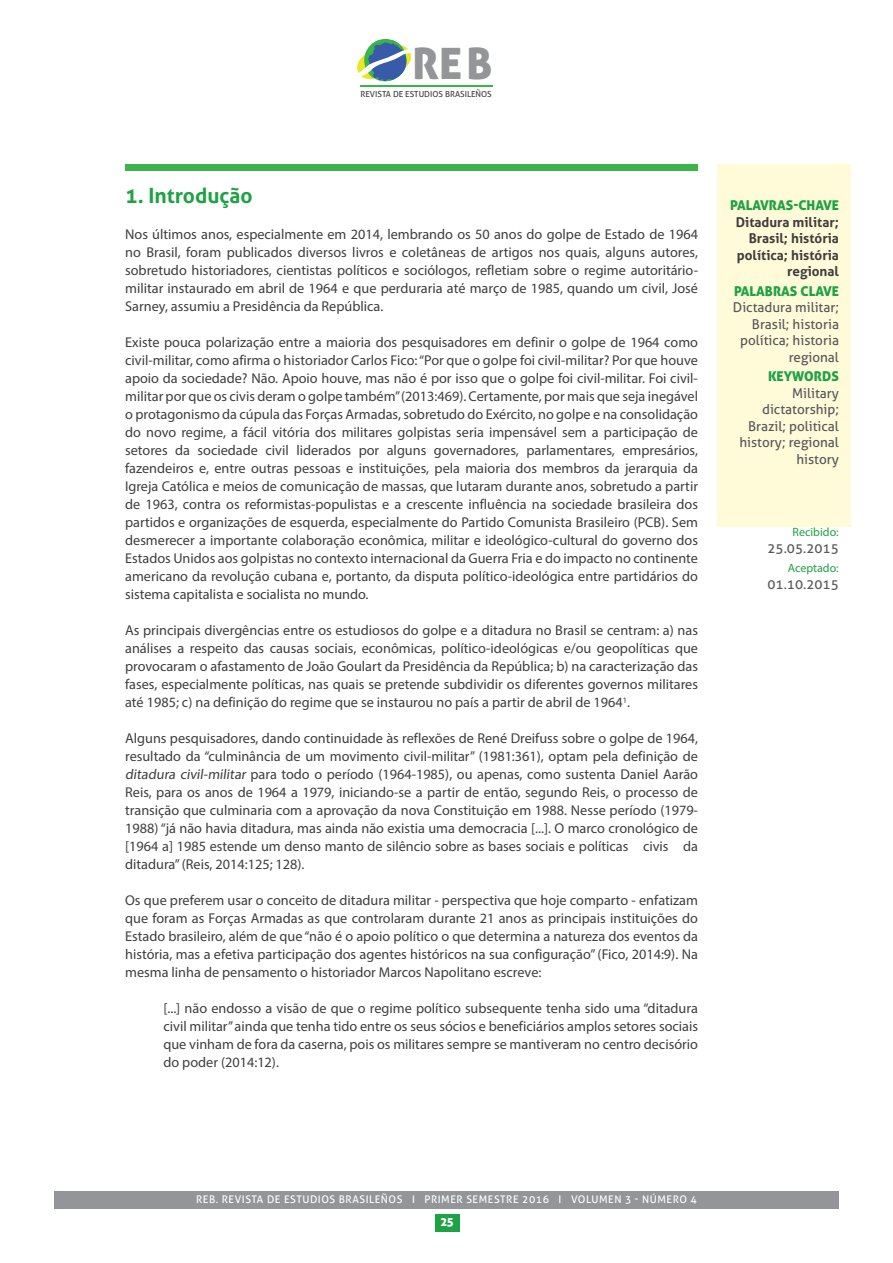
<style>
.page{position:relative;width:893px;height:1263px;background:#fff}
.page>*{position:absolute;margin:0;border:0;box-sizing:border-box;transform-origin:0 0}
.t1{font:43.35px "Aller Display";color:#939598}
.t2{font:700 21px "Aller";color:#1fa245}
.t3{font:14.25px/18px "Myriad Pro";color:#3e3e3f;text-align:justify}
.body{font:13.5px/16.5px "Aller";color:#57585a;text-align:right}
.t4{font:700 13.5px/16.5px "Aller";color:#3e3e3f;text-align:right}
.t5{font:13.5px "Aller Display";color:#1fa245}
.body-2{font:12px "Myriad Pro";color:#1fa245}
.t6{font:12px "Aller Display";color:#fff}
.t7{font:10.5px "Aller";letter-spacing:.05em;color:#fff}
.t8{font:8.4px "Aller";color:#3e3e3f}
</style>
<div class="page">
<img style="left:371px;top:40px;width:29px;height:41px">
<svg style="left:357px;top:44px;width:54px;height:36px"></svg>
<hr style="left:360px;top:85px;width:132px;height:2px;background:#3ab54a">
<div style="left:54px;top:1191px;width:785px;height:18px;background:#939598"></div>
<div style="left:435px;top:1214px;width:24px;height:17px;background:#1fa245"></div>
<div style="left:125px;top:164px;width:573px;height:6px;background:#3ab54a"></div>
<div style="left:717px;top:164px;width:134px;height:362px;background:#fffbd9"></div>
<h1 class="t1" style="left:412px;top:36px;width:81px">REB</h1>
<p class="t8" style="left:360px;top:89px;width:133px">REVISTA DE ESTUDIOS BRASILEÑOS</p>
<p class="t2" style="left:125px;top:183px;width:129px">1. Introdução</p>
<p class="t3" style="left:125px;top:225px;width:574px">Nos últimos anos, especialmente em 2014, lembrando os 50 anos do golpe de Estado de 1964 no Brasil, foram publicados diversos livros e coletâneas de artigos nos quais, alguns autores, sobretudo historiadores, cientistas políticos e sociólogos, refletiam sobre o regime autoritário&shy;militar instaurado em abril de 1964 e que perduraria até março de 1985, quando um civil, José Sarney, assumiu a Presidência da República.</p>
<p class="t3" style="left:125px;top:333px;width:574px">Existe pouca polarização entre a maioria dos pesquisadores em definir o golpe de 1964 como civil-militar, como afirma o historiador Carlos Fico: “Por que o golpe foi civil-militar? Por que houve apoio da sociedade? Não. Apoio houve, mas não é por isso que o golpe foi civil-militar. Foi civil&shy;militar por que os civis deram o golpe também” (2013:469). Certamente, por mais que seja inegável o protagonismo da cúpula das Forças Armadas, sobretudo do Exército, no golpe e na consolidação do novo regime, a fácil vitória dos militares golpistas seria impensável sem a participação de setores da sociedade civil liderados por alguns governadores, parlamentares, empresários, fazendeiros e, entre outras pessoas e instituições, pela maioria dos membros da jerarquia da Igreja Católica e meios de comunicação de massas, que lutaram durante anos, sobretudo a partir de 1963, contra os reformistas-populistas e a crescente influência na sociedade brasileira dos partidos e organizações de esquerda, especialmente do Partido Comunista Brasileiro (PCB). Sem desmerecer a importante colaboração econômica, militar e ideológico-cultural do governo dos Estados Unidos aos golpistas no contexto internacional da Guerra Fria e do impacto no continente americano da revolução cubana e, portanto, da disputa político-ideológica entre partidários do sistema capitalista e socialista no mundo.</p>
<p class="t3" style="left:125px;top:621px;width:574px">As principais divergências entre os estudiosos do golpe e a ditadura no Brasil se centram: a) nas análises a respeito das causas sociais, econômicas, político-ideológicas e/ou geopolíticas que provocaram o afastamento de João Goulart da Presidência da República; b) na caracterização das fases, especialmente políticas, nas quais se pretende subdividir os diferentes governos militares até 1985; c) na definição do regime que se instaurou no país a partir de abril de 1964<sup>1</sup>.</p>
<p class="t3" style="left:125px;top:729px;width:574px">Alguns pesquisadores, dando continuidade às reflexões de René Dreifuss sobre o golpe de 1964, resultado da “culminância de um movimento civil-militar” (1981:361), optam pela definição de ditadura civil-militar para todo o período (1964-1985), ou apenas, como sustenta Daniel Aarão Reis, para os anos de 1964 a 1979, iniciando-se a partir de então, segundo Reis, o processo de transição que culminaria com a aprovação da nova Constituição em 1988. Nesse período (1979- 1988) “já não havia ditadura, mas ainda não existia uma democracia [...]. O marco cronológico de [1964 a] 1985 estende um denso manto de silêncio sobre as bases sociais e políticas ‒ civis ‒ da ditadura” (Reis, 2014:125; 128).</p>
<p class="t3" style="left:125px;top:891px;width:574px">Os que preferem usar o conceito de ditadura militar - perspectiva que hoje comparto - enfatizam que foram as Forças Armadas as que controlaram durante 21 anos as principais instituições do Estado brasileiro, além de que “não é o apoio político o que determina a natureza dos eventos da história, mas a efetiva participação dos agentes históricos na sua configuração” (Fico, 2014:9). Na mesma linha de pensamento o historiador Marcos Napolitano escreve:</p>
<p class="t3" style="left:163px;top:999px;width:536px">[...] não endosso a visão de que o regime político subsequente tenha sido uma “ditadura civil militar” ainda que tenha tido entre os seus sócios e beneficiários amplos setores sociais que vinham de fora da caserna, pois os militares sempre se mantiveram no centro decisório do poder (2014:12).</p>
<p class="t5" style="left:730px;top:197px;width:110px">PALAVRAS-CHAVE</p>
<p class="t4" style="left:736px;top:214px;width:105px">Ditadura militar;<br>Brasil; história política; história regional</p>
<p class="t5" style="left:734px;top:282px;width:106px">PALABRAS CLAVE</p>
<p class="body" style="left:733px;top:299px;width:107px">Dictadura militar;<br>Brasil; historia política; historia regional</p>
<p class="t5" style="left:768px;top:368px;width:72px">KEYWORDS</p>
<p class="body" style="left:739px;top:385px;width:101px">Military dictatorship;<br>Brazil; political history; regional history</p>
<p class="body-2" style="left:793px;top:525px;width:48px">Recibido:</p>
<p class="body" style="left:767px;top:540px;width:73px">25.05.2015</p>
<p class="body-2" style="left:788px;top:561px;width:52px">Aceptado:</p>
<p class="body" style="left:767px;top:576px;width:73px">01.10.2015</p>
<p class="t7" style="left:196px;top:1193px;width:502px">REB. REVISTA DE ESTUDIOS BRASILEÑOS I PRIMER SEMESTRE 2016 I VOLUMEN 3 - NÚMERO 4</p>
<p class="t6" style="left:441px;top:1214px;width:14px">25</p>
</div>
